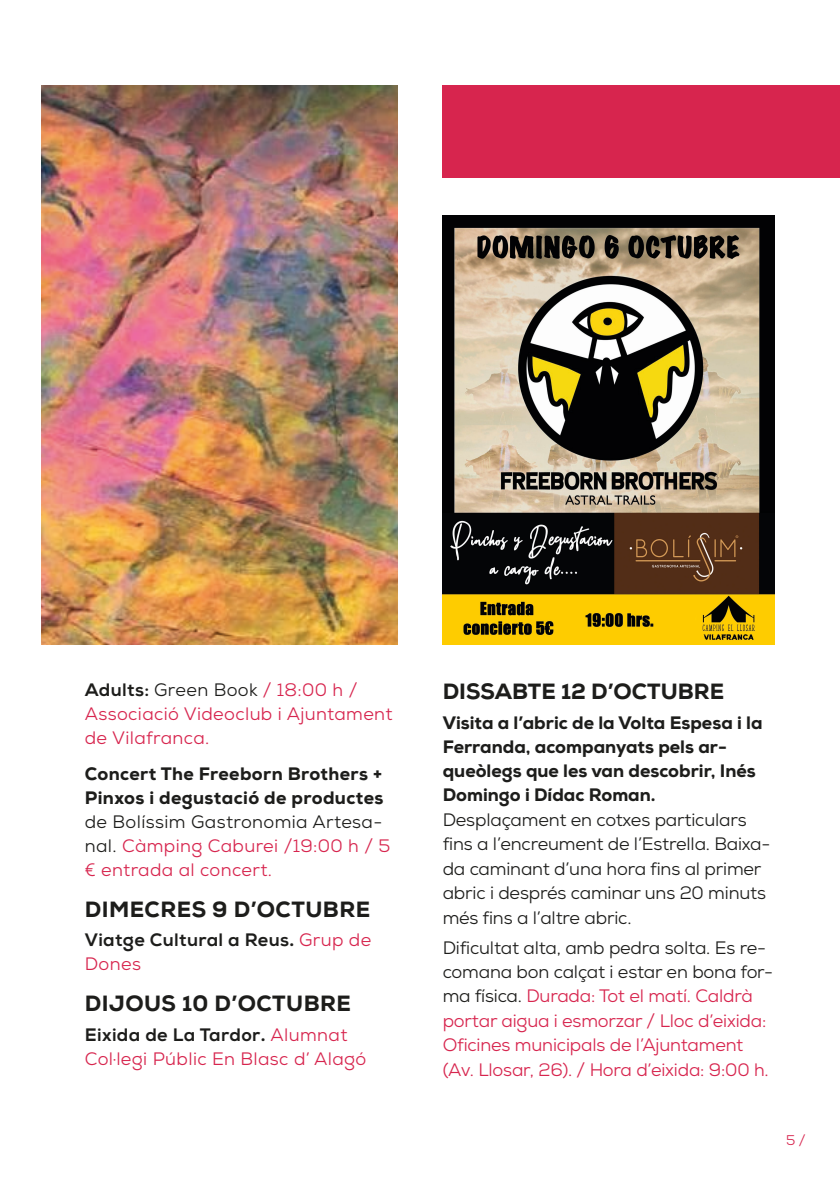
<style>
.page{position:relative;width:840px;height:1191px;background:#fff}
.page>*{position:absolute;margin:0;border:0;box-sizing:border-box;transform-origin:0 0}
.t1{font:800 22px "Nexa";letter-spacing:.02em;color:#1d1d1b}
.t2{font:800 22px "Nexa";color:#1d1d1b}
.t3{font:18px/24.4px "Nexa";letter-spacing:-.01em;color:#d7254e}
.t4{font:18px/24px "Nexa";letter-spacing:.02em;color:#d7254e}
.t5{font:18px/24.4px "Nexa";letter-spacing:-.01em;color:#1d1d1b}
.t6{font:800 18px/24.2px "Nexa";color:#1d1d1b}
.t7{font:800 18px/24px "Nexa";letter-spacing:.02em;color:#1d1d1b}
.t8{font:800 18px/24px "Nexa";letter-spacing:.02em;color:#1d1d1b}
.t9{font:14px "Nexa";color:#d7254e}
.s1{font-weight:800;color:#1d1d1b}
.s2{color:#1d1d1b}
.s3{font-style:inherit}
.s4{font-weight:400;color:#d7254e}
</style>
<div class="page">
<div style="left:442px;top:85px;width:397px;height:92px;background:#d7254e"></div>
<img style="left:442px;top:215px;width:332px;height:429px">
<img style="left:42px;top:85px;width:355px;height:559px">
<p class="t4" style="left:85px;top:678px;width:309px"><span class="s1">Adults:</span> <span class="s2">Green Book</span> / 18:00 h /<br>Associació Videoclub i Ajuntament de Vilafranca.</p>
<p class="t7" style="left:85px;top:761px;width:300px">Concert The Freeborn Brothers +<br>Pinxos i degustació de productes</p>
<p class="t4" style="left:85px;top:809px;width:307px"><span class="s2">de Bolíssim Gastronomia Artesa&shy;nal.</span> Càmping Caburei /19:00 h / 5 € entrada al concert.</p>
<p class="t1" style="left:85px;top:895px;width:287px">DIMECRES 9 D’OCTUBRE</p>
<p class="t8" style="left:85px;top:928px;width:288px">Viatge Cultural a Reus<span class="s3">.</span> <span class="s4">Grup de<br>Dones</span></p>
<p class="t1" style="left:85px;top:989px;width:267px">DIJOUS 10 D’OCTUBRE</p>
<p class="t4" style="left:85px;top:1023px;width:283px"><span class="s1">Eixida de La Tardor</span><span class="s1">.</span> Alumnat<br>Col·legi Públic En Blasc d’ Alagó</p>
<p class="t2" style="left:442px;top:677px;width:283px">DISSABTE 12 D’OCTUBRE</p>
<p class="t6" style="left:442px;top:710px;width:321px">Visita a l’abric de la Volta Espesa i la<br>Ferranda, acompanyats pels ar&shy;queòlegs que les van descobrir, Inés<br>Domingo i Dídac Roman.</p>
<p class="t5" style="left:442px;top:807px;width:329px">Desplaçament en cotxes particulars fins a l’encreument de l’Estrella. Baixa&shy;da caminant d’una hora fins al primer abric i després caminar uns 20 minuts més fins a l’altre abric.</p>
<p class="t3" style="left:442px;top:935px;width:332px"><span class="s2">Dificultat alta, amb pedra solta. Es re&shy;comana bon calçat i estar en bona for&shy;ma física.</span> Durada: Tot el matí. Caldrà portar aigua i esmorzar / Lloc d’eixida:<br>Oficines municipals de l’Ajuntament (Av. Llosar, 26). / Hora d’eixida: 9:00 h.</p>
<p class="t9" style="left:785px;top:1131px;width:21px">5 /</p>
</div>
